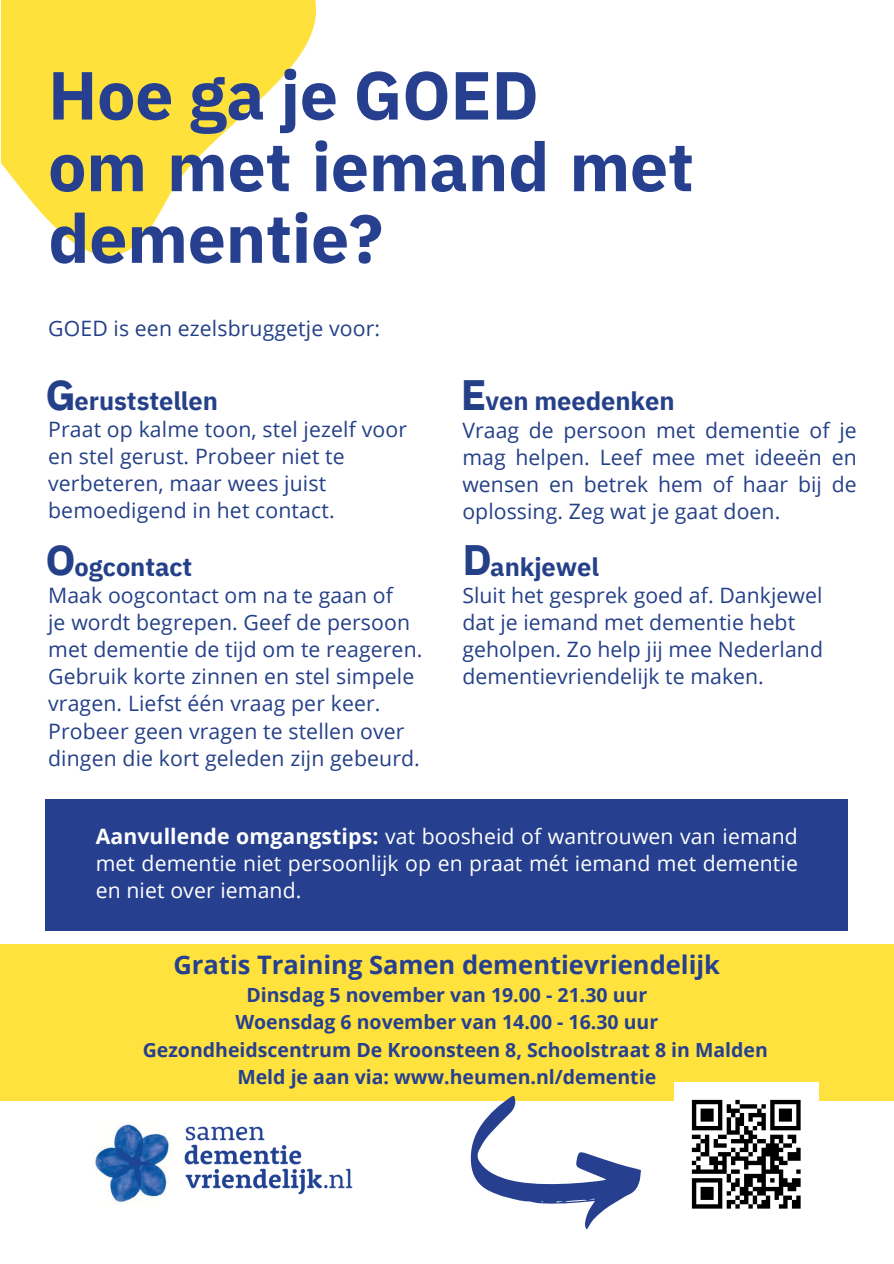
<style>
.page{position:relative;width:894px;height:1264px;background:#fff}
.page>*{position:absolute;margin:0;border:0;box-sizing:border-box;transform-origin:0 0}
.t1{font:700 67.95px/71.6px "IBM Plex Sans";letter-spacing:-.005em;color:#26408f}
.t2{font:700 42.45px "IBM Plex Sans";color:#244088}
.t3{font:700 25.5px "IBM Plex Sans";letter-spacing:-.005em;color:#244088}
.t4{font:700 25.5px "Open Sans";color:#26408f}
.t5{font:21.15px/27px "Open Sans";letter-spacing:.005em;color:#244088}
.t6{font:21.15px/27px "Open Sans";letter-spacing:.005em;color:#fff;text-align:justify}
.t7{font:700 19.5px "Open Sans";color:#26408f}
.s1{font-weight:700}
</style>
<div class="page">
<img style="left:92px;top:1121px;width:81px;height:82px">
<img style="left:1px;top:0;width:314px;height:255px">
<div style="left:45px;top:799px;width:802px;height:131px;background:#26408f"></div>
<img style="left:184px;top:1126px;width:169px;height:69px">
<div style="left:0;top:944px;width:893px;height:156px;background:#ffe23d"></div>
<img style="left:674px;top:1082px;width:144px;height:127px">
<svg style="left:462px;top:1096px;width:185px;height:133px"></svg>
<p class="t1" style="left:48px;top:58px;width:647px">Hoe ga je GOED<br>om met iemand met dementie?</p>
<h2 class="t5" style="left:48px;top:314px;width:333px">GOED is een ezelsbruggetje voor:</h2>
<p class="t2" style="left:45px;top:366px;width:32px">G</p>
<p class="t3" style="left:75px;top:384px;width:145px">eruststellen</p>
<h2 class="t2" style="left:461px;top:366px;width:27px">E</h2>
<p class="t3" style="left:485px;top:384px;width:190px">ven meedenken</p>
<p class="t5" style="left:48px;top:415px;width:360px">Praat op kalme toon, stel jezelf voor en stel gerust. Probeer niet te verbeteren, maar wees juist bemoedigend in het contact.</p>
<p class="t5" style="left:462px;top:416px;width:396px;text-align:justify">Vraag de persoon met dementie of je mag helpen. Leef mee met ideeën en wensen en betrek hem of haar bij de oplossing. Zeg wat je gaat doen.</p>
<p class="t2" style="left:45px;top:531px;width:32px">O</p>
<p class="t3" style="left:75px;top:549px;width:119px">ogcontact</p>
<h2 class="t2" style="left:462px;top:531px;width:31px">D</h2>
<p class="t3" style="left:490px;top:550px;width:110px">ankjewel</p>
<p class="t5" style="left:48px;top:581px;width:346px">Maak oogcontact om na te gaan of</p>
<p class="t5" style="left:48px;top:608px;width:375px">je wordt begrepen. Geef de persoon met dementie de tijd om te reageren.<br>Gebruik korte zinnen en stel simpele vragen. Liefst één vraag per keer.<br>Probeer geen vragen te stellen over dingen die kort geleden zijn gebeurd.</p>
<p class="t5" style="left:462px;top:581px;width:362px">Sluit het gesprek goed af. Dankjewel dat je iemand met dementie hebt geholpen. Zo help jij mee Nederland dementievriendelijk te maken.</p>
<h2 class="t6" style="left:96px;top:822px;width:703px"><span class="s1">Aanvullende omgangstips:</span> vat boosheid of wantrouwen van iemand met dementie niet persoonlijk op en praat mét iemand met dementie en niet over iemand.</h2>
<h3 class="t4" style="left:173px;top:947px;width:548px">Gratis Training Samen dementievriendelijk</h3>
<h3 class="t7" style="left:246px;top:981px;width:402px">Dinsdag 5 november van 19.00 - 21.30 uur</h3>
<h3 class="t7" style="left:235px;top:1008px;width:424px">Woensdag 6 november van 14.00 - 16.30 uur</h3>
<h3 class="t7" style="left:143px;top:1035px;width:626px">Gezondheidscentrum De Kroonsteen 8, Schoolstraat 8 in Malden</h3>
<h3 class="t7" style="left:237px;top:1062px;width:420px">Meld je aan via: www.heumen.nl/dementie</h3>
</div>
